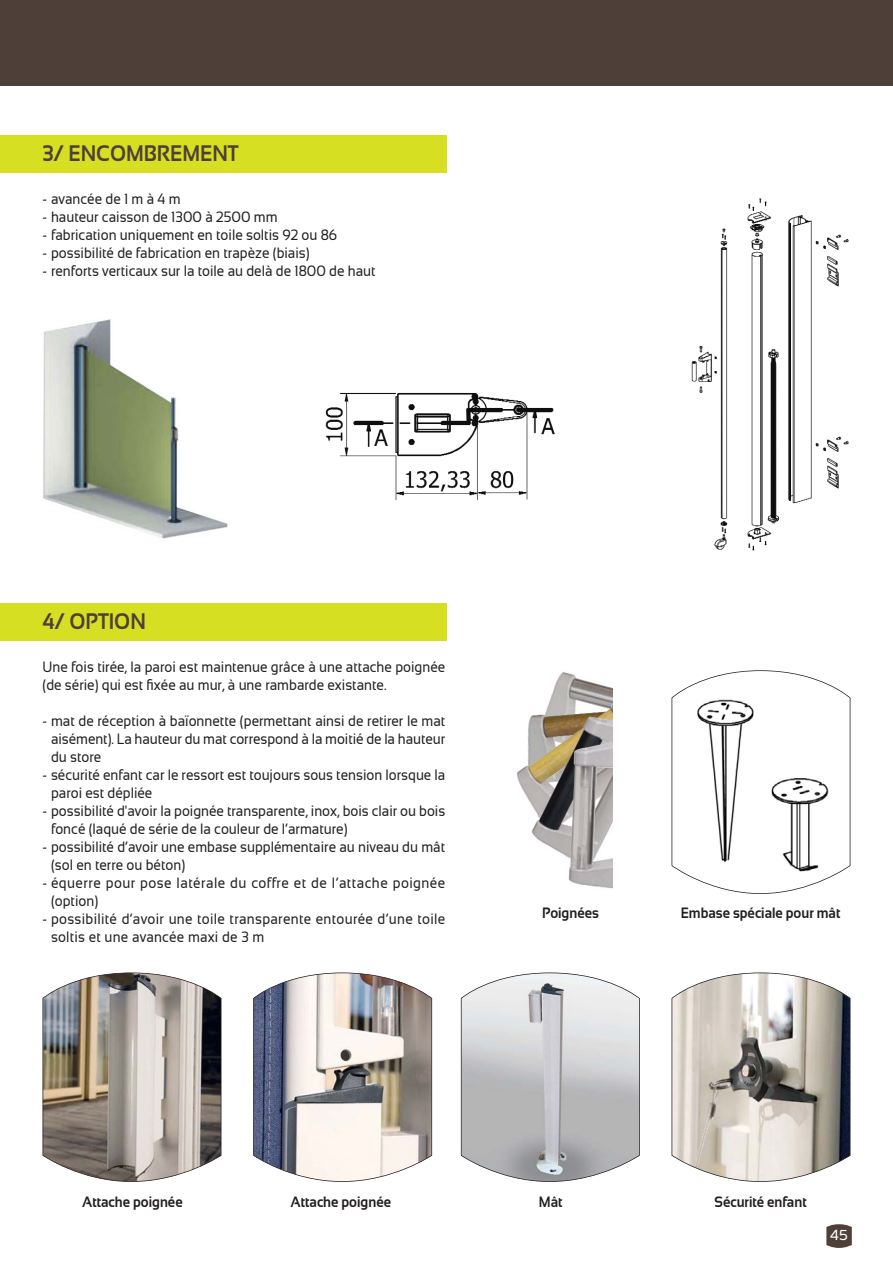
<style>
.page{position:relative;width:893px;height:1263px;background:#fff}
.page>*{position:absolute;margin:0;border:0;box-sizing:border-box;transform-origin:0 0}
.t1{font:700 22.5px "Sansation";color:#4e4038;scale:.9 1}
.t2{font:15px/18px "Sansation";color:#231f20;scale:.9 1}
.t3{font:15px/18px "Sansation";letter-spacing:.02em;color:#231f20;scale:.9 1}
.t4{font:700 15px "Sansation";color:#231f20;scale:.9 1}
.t5{font:15px/18px "Sansation";letter-spacing:.035em;color:#231f20;scale:.9 1}
.t6{font:15px "PF Beau Sans Pro";color:#fff}
</style>
<div class="page">
<div style="left:0;top:0;width:893px;height:85px;background:#4e4038"></div>
<svg style="left:826px;top:1224px;width:26px;height:24px"></svg>
<div style="left:0;top:136px;width:446px;height:37px;background:#d7df23"></div>
<div style="left:0;top:604px;width:446px;height:37px;background:#d7df23"></div>
<img style="left:691px;top:198px;width:158px;height:353px">
<img style="left:325px;top:393px;width:230px;height:107px">
<img style="left:43px;top:319px;width:185px;height:220px">
<img style="left:43px;top:972px;width:178px;height:210px">
<img style="left:253px;top:972px;width:179px;height:210px">
<svg style="left:461px;top:972px;width:179px;height:210px;background:#c8c8ca"></svg>
<svg style="left:671px;top:972px;width:179px;height:210px;background:#c0bbb4"></svg>
<img style="left:516px;top:672px;width:97px;height:217px">
<svg style="left:671px;top:670px;width:179px;height:224px"></svg>
<h1 class="t1" style="left:43px;top:145px;width:219px">3/ ENCOMBREMENT</h1>
<p class="t2" style="left:43px;top:191px;width:155px">- avancée de 1 m à 4 m</p>
<p class="t2" style="left:43px;top:209px;width:263px">- hauteur caisson de 1300 à 2500 mm</p>
<p class="t2" style="left:43px;top:227px;width:329px">- fabrication uniquement en toile soltis 92 ou 86</p>
<p class="t2" style="left:43px;top:245px;width:298px">- possibilité de fabrication en trapèze (biais)</p>
<p class="t2" style="left:43px;top:263px;width:372px">- renforts verticaux sur la toile au delà de 1800 de haut</p>
<h1 class="t1" style="left:43px;top:613px;width:116px">4/ OPTION</h1>
<p class="t2" style="left:43px;top:659px;width:449px">Une fois tirée, la paroi est maintenue grâce à une attache poignée (de série) qui est fixée au mur, à une rambarde existante.</p>
<p class="t2" style="left:51px;top:713px;width:440px;text-align:justify;text-indent:-9px">- mat de réception à baïonnette (permettant ainsi de retirer le mat aisément). La hauteur du mat correspond à la moitié de la hauteur du store</p>
<p class="t2" style="left:51px;top:767px;width:440px;text-indent:-9px">- sécurité enfant car le ressort est toujours sous tension lorsque la paroi est dépliée</p>
<p class="t2" style="left:51px;top:803px;width:440px;text-indent:-9px">- possibilité d'avoir la poignée transparente, inox, bois clair ou bois foncé (laqué de série de la couleur de l’armature)</p>
<p class="t2" style="left:51px;top:839px;width:439px;text-indent:-9px">- possibilité d’avoir une embase supplémentaire au niveau du mât (sol en terre ou béton)</p>
<p class="t5" style="left:51px;top:875px;width:440px;text-indent:-9px">- équerre pour pose latérale du coffre et de l’attache poignée (option)</p>
<p class="t3" style="left:51px;top:911px;width:440px;text-indent:-9px">- possibilité d’avoir une toile transparente entourée d’une toile soltis et une avancée maxi de 3 m</p>
<p class="t4" style="left:542px;top:907px;width:65px">Poignées</p>
<p class="t4" style="left:681px;top:907px;width:179px">Embase spéciale pour mât</p>
<p class="t4" style="left:82px;top:1197px;width:113px">Attache poignée</p>
<p class="t4" style="left:290px;top:1197px;width:113px">Attache poignée</p>
<p class="t4" style="left:539px;top:1197px;width:28px">Mât</p>
<p class="t4" style="left:715px;top:1197px;width:104px">Sécurité enfant</p>
<p class="t6" style="left:830px;top:1226px;width:19px">45</p>
</div>
